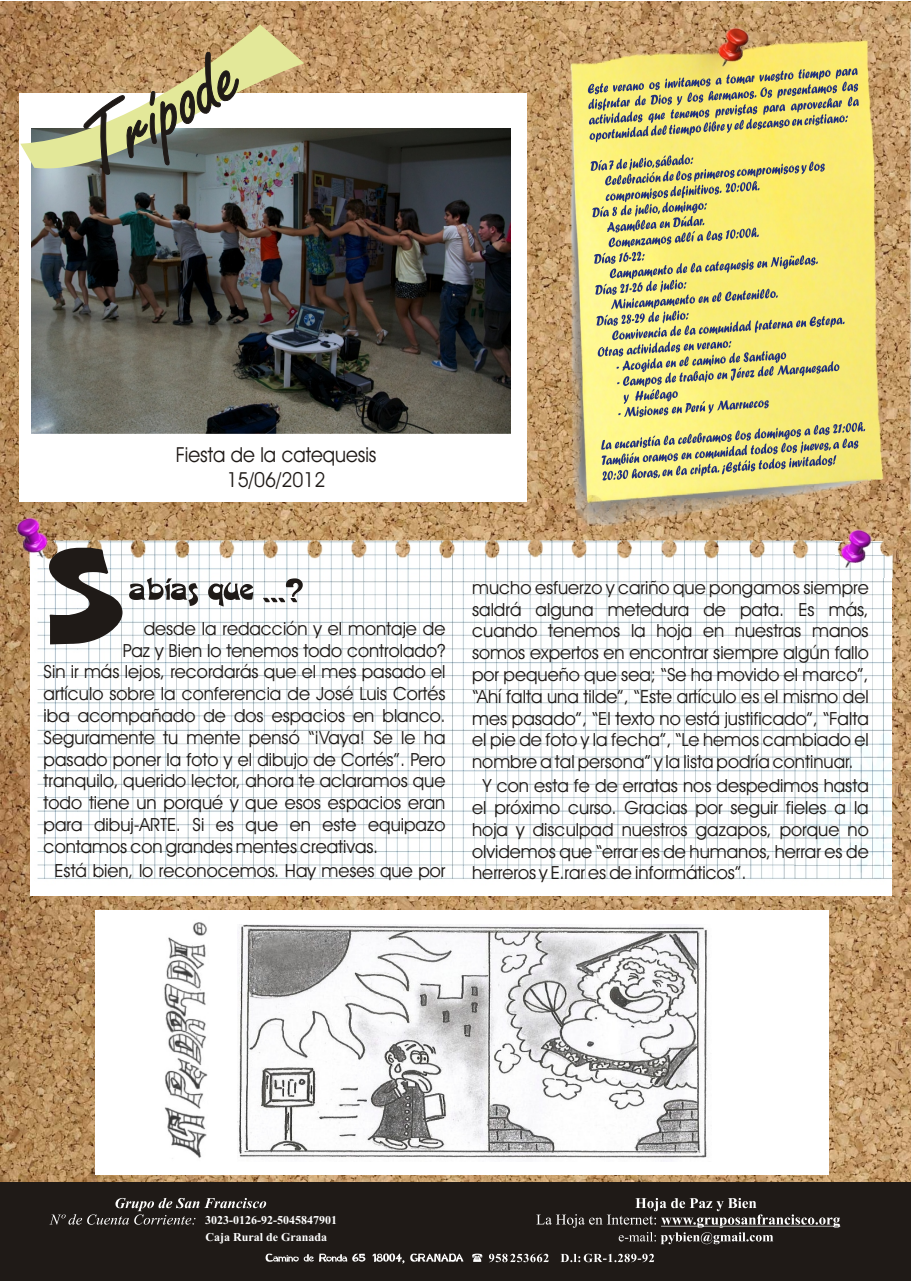
<style>
.page{position:relative;width:911px;height:1281px;background:#fff}
.page>*{position:absolute;margin:0;border:0;box-sizing:border-box;transform-origin:0 0}
.t1{font:20.85px/24.9px "Avant Garde Bk BT";color:#1f1a17;text-align:center;scale:.94 1}
.t2{font:18.15px/21.8px "Avant Garde Bk BT";color:#1f1a17;text-align:justify}
.t3{font:700 12px "Times New Roman";color:#fff}
</style>
<div class="page">
<img style="left:0;top:1px;width:910px;height:1181px">
<img style="left:559px;top:18px;width:351px;height:531px">
<img style="left:713px;top:24px;width:61px;height:44px">
<div style="left:19px;top:93px;width:508px;height:409px;background:#fff"></div>
<div style="left:0;top:1182px;width:910px;height:99px;background:#1f1a17"></div>
<svg style="left:265px;top:1254px;width:100px;height:8px"></svg>
<svg style="left:372px;top:1254px;width:91px;height:9px"></svg>
<svg style="left:472px;top:1254px;width:10px;height:8px"></svg>
<svg style="left:489px;top:1254px;width:165px;height:8px"></svg>
<svg style="left:49px;top:1198px;width:791px;height:46px"></svg>
<div style="left:198px;top:1214px;width:210px;height:14px;background:#1f1a17"></div>
<img style="left:30px;top:540px;width:861px;height:356px">
<img style="left:835px;top:525px;width:61px;height:53px">
<img style="left:0;top:515px;width:52px;height:52px">
<svg style="left:49px;top:548px;width:73px;height:96px"></svg>
<svg style="left:129px;top:578px;width:174px;height:29px"></svg>
<div style="left:96px;top:910px;width:733px;height:265px;background:#fff"></div>
<img style="left:164px;top:922px;width:44px;height:237px">
<img style="left:237px;top:925px;width:470px;height:235px">
<div style="left:15px;top:1228px;width:472px;height:22px;background:#1f1a17"></div>
<img style="left:32px;top:128px;width:478px;height:305px">
<svg style="left:20px;top:24px;width:284px;height:153px"></svg>
<svg style="left:588px;top:68px;width:277px;height:413px;background:#d9d179"></svg>
<p class="t1" style="left:176px;top:445px;width:215px">Fiesta de la catequesis<br>15/06/2012</p>
<p class="t2" style="left:144px;top:619px;width:303px">desde la redacción y el montaje de</p>
<p class="t2" style="left:123px;top:641px;width:324px">Paz y Bien lo tenemos todo controlado?</p>
<p class="t2" style="left:44px;top:663px;width:403px">Sin ir más lejos, recordarás que el mes pasado el</p>
<p class="t2" style="left:44px;top:685px;width:403px">artículo sobre la conferencia de José Luis Cortés</p>
<p class="t2" style="left:44px;top:706px;width:403px">iba acompañado de dos espacios en blanco.</p>
<p class="t2" style="left:44px;top:728px;width:403px">Seguramente tu mente pensó “¡Vaya! Se le ha</p>
<p class="t2" style="left:44px;top:750px;width:403px">pasado poner la foto y el dibujo de Cortés”. Pero</p>
<p class="t2" style="left:44px;top:772px;width:403px">tranquilo, querido lector, ahora te aclaramos que</p>
<p class="t2" style="left:44px;top:794px;width:403px">todo tiene un porqué y que esos espacios eran</p>
<p class="t2" style="left:44px;top:815px;width:403px">para dibuj-ARTE. Si es que en este equipazo</p>
<p class="t2" style="left:44px;top:837px;width:336px">contamos con grandes mentes creativas.</p>
<p class="t2" style="left:54px;top:861px;width:392px">Está bien, lo reconocemos. Hay meses que por</p>
<p class="t2" style="left:472px;top:578px;width:398px">mucho esfuerzo y cariño que pongamos siempre saldrá alguna metedura de pata. Es más, cuando tenemos la hoja en nuestras manos somos expertos en encontrar siempre algún fallo por pequeño que sea; “Se ha movido el marco”, “Ahí falta una tilde”, “Este artículo es el mismo del mes pasado”, “El texto no está justificado”, “Falta el pie de foto y la fecha”, “Le hemos cambiado el nombre a tal persona” y la lista podría continuar.</p>
<p class="t2" style="left:472px;top:777px;width:398px;text-indent:11px">Y con esta fe de erratas nos despedimos hasta el próximo curso. Gracias por seguir fieles a la hoja y disculpad nuestros gazapos, porque no olvidemos que “errar es de humanos, herrar es de herreros y E.rar es de informáticos”.</p>
<p class="t3" style="left:205px;top:1216px;width:133px">3023-0126-92-5045847901</p>
<p class="t3" style="left:205px;top:1233px;width:123px">Caja Rural de Granada</p>
</div>
